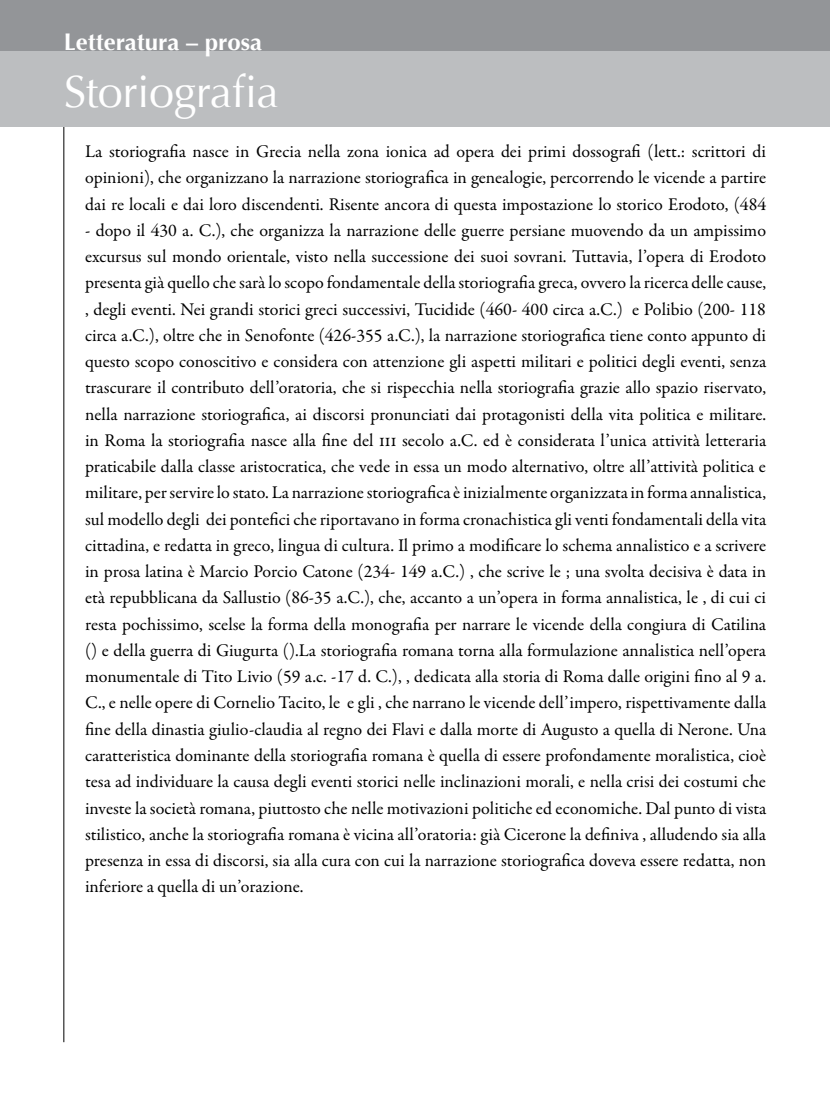
<style>
.page{position:relative;width:830px;height:1106px;background:#fff}
.page>*{position:absolute;margin:0;border:0;box-sizing:border-box;transform-origin:0 0}
.t1{font:45px "Optima";letter-spacing:-.01em;color:#fff}
.t2{font:700 24px "Optima";color:#fff}
.t3{font:18px/26.2px "Garamond Premr Pro";letter-spacing:-.005em;color:#000;text-align:justify}
</style>
<div class="page">
<hr style="left:63px;top:40px;width:1px;height:1002px;background:#000">
<div style="left:0;top:0;width:829px;height:51px;background:#939598"></div>
<div style="left:0;top:51px;width:829px;height:75px;background:#bcbec0"></div>
<h2 class="t2" style="left:64px;top:28px;width:200px">Letteratura – prosa</h2>
<h1 class="t1" style="left:64px;top:65px;width:217px">Storiografia</h1>
<p class="t3" style="left:85px;top:139px;width:682px">La storiografia nasce in Grecia nella zona ionica ad opera dei primi dossografi (lett.: scrittori di opinioni), che organizzano la narrazione storiografica in genealogie, percorrendo le vicende a partire dai re locali e dai loro discendenti. Risente ancora di questa impostazione lo storico Erodoto, (484</p>
<p class="t3" style="left:85px;top:217px;width:682px">- dopo il 430 a. C.), che organizza la narrazione delle guerre persiane muovendo da un ampissimo excursus sul mondo orientale, visto nella successione dei suoi sovrani. Tuttavia, l’opera di Erodoto presenta già quello che sarà lo scopo fondamentale della storiografia greca, ovvero la ricerca delle cause, , degli eventi. Nei grandi storici greci successivi, Tucidide (460- 400 circa a.C.) e Polibio (200- 118 circa a.C.), oltre che in Senofonte (426-355 a.C.), la narrazione storiografica tiene conto appunto di questo scopo conoscitivo e considera con attenzione gli aspetti militari e politici degli eventi, senza trascurare il contributo dell’oratoria, che si rispecchia nella storiografia grazie allo spazio riservato, nella narrazione storiografica, ai discorsi pronunciati dai protagonisti della vita politica e militare. in Roma la storiografia nasce alla fine del iii secolo a.C. ed è considerata l’unica attività letteraria praticabile dalla classe aristocratica, che vede in essa un modo alternativo, oltre all’attività politica e militare, per servire lo stato. La narrazione storiografica è inizialmente organizzata in forma annalistica, sul modello degli dei pontefici che riportavano in forma cronachistica gli venti fondamentali della vita cittadina, e redatta in greco, lingua di cultura. Il primo a modificare lo schema annalistico e a scrivere in prosa latina è Marcio Porcio Catone (234- 149 a.C.) , che scrive le ; una svolta decisiva è data in età repubblicana da Sallustio (86-35 a.C.), che, accanto a un’opera in forma annalistica, le , di cui ci resta pochissimo, scelse la forma della monografia per narrare le vicende della congiura di Catilina () e della guerra di Giugurta ().La storiografia romana torna alla formulazione annalistica nell’opera monumentale di Tito Livio (59 a.c. -17 d. C.), , dedicata alla storia di Roma dalle origini fino al 9 a.<br>C., e nelle opere di Cornelio Tacito, le e gli , che narrano le vicende dell’impero, rispettivamente dalla fine della dinastia giulio-claudia al regno dei Flavi e dalla morte di Augusto a quella di Nerone. Una caratteristica dominante della storiografia romana è quella di essere profondamente moralistica, cioè tesa ad individuare la causa degli eventi storici nelle inclinazioni morali, e nella crisi dei costumi che investe la società romana, piuttosto che nelle motivazioni politiche ed economiche. Dal punto di vista stilistico, anche la storiografia romana è vicina all’oratoria: già Cicerone la definiva , alludendo sia alla presenza in essa di discorsi, sia alla cura con cui la narrazione storiografica doveva essere redatta, non inferiore a quella di un’orazione.</p>
</div>
